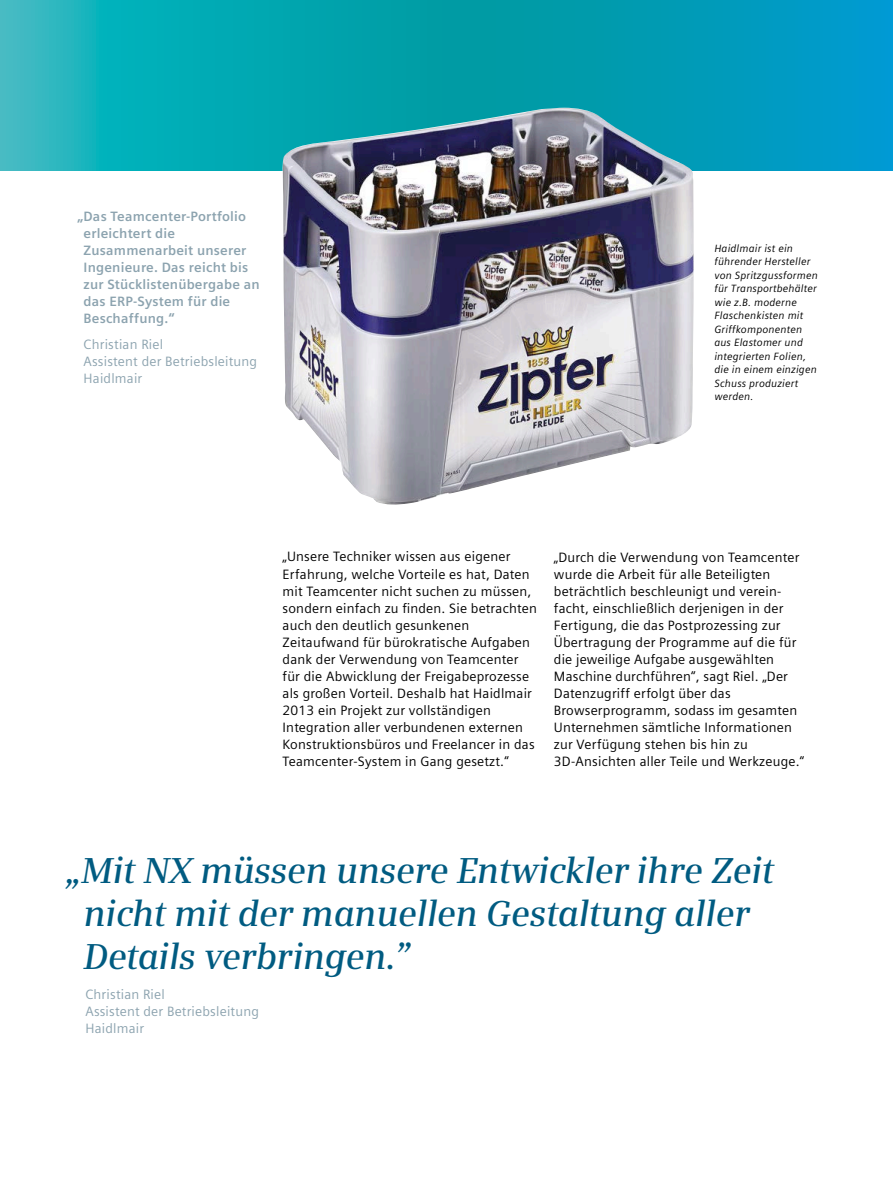
<style>
.page{position:relative;width:893px;height:1191px;background:#fff}
.page>*{position:absolute;margin:0;border:0;box-sizing:border-box;transform-origin:0 0}
.t1{font:italic 600 36px/43.2px "Siemens Serif";letter-spacing:-.01em;color:#005b81}
.t2{font:13.5px/17px "Siemens Sans Global";letter-spacing:.015em;color:#000}
.t3{font:700 13.5px/17px "Siemens Sans Global";letter-spacing:.015em;color:#8ca3af}
.t4{font:13.5px/17px "Siemens Sans Global";letter-spacing:.015em;color:#8ca3af}
.t5{font:italic 10.5px/13.5px "Siemens Sans Global";letter-spacing:.015em;color:#000}
</style>
<div class="page">
<svg style="left:0;top:0;width:893px;height:170px;background:#06a3b7"></svg>
<img style="left:281px;top:108px;width:413px;height:397px">
<p class="t3" style="left:84px;top:208px;width:178px;text-indent:-6px">„Das Teamcenter-Portfolio erleichtert die<br>Zusammenarbeit unserer<br>Ingenieure. Das reicht bis zur Stücklistenübergabe an das ERP-System für die<br>Beschaffung.“</p>
<p class="t4" style="left:84px;top:336px;width:175px">Christian Riel<br>Assistent der Betriebsleitung<br>Haidlmair</p>
<p class="t5" style="left:714px;top:241px;width:105px">Haidlmair ist ein führender Hersteller von Spritzgussformen für Transportbehälter wie z.B. moderne<br>Flaschenkisten mit<br>Griffkomponenten aus Elastomer und integrierten Folien, die in einem einzigen<br>Schuss produziert werden.</p>
<p class="t2" style="left:283px;top:549px;width:256px">„Unsere Techniker wissen aus eigener Erfahrung, welche Vorteile es hat, Daten mit Teamcenter nicht suchen zu müssen, sondern einfach zu finden. Sie betrachten auch den deutlich gesunkenen Zeitaufwand für bürokratische Aufgaben dank der Verwendung von Teamcenter für die Abwicklung der Freigabeprozesse als großen Vorteil. Deshalb hat Haidlmair 2013 ein Projekt zur vollständigen Integration aller verbundenen externen Konstruktionsbüros und Freelancer in das Teamcenter-System in Gang gesetzt.“</p>
<p class="t2" style="left:554px;top:549px;width:252px">„Durch die Verwendung von Teamcenter wurde die Arbeit für alle Beteiligten beträchtlich beschleunigt und verein&shy;facht, einschließlich derjenigen in der Fertigung, die das Postprozessing zur Übertragung der Programme auf die für die jeweilige Aufgabe ausgewählten Maschine durchführen“, sagt Riel. „Der Datenzugriff erfolgt über das Browserprogramm, sodass im gesamten Unternehmen sämtliche Informationen zur Verfügung stehen bis hin zu 3D-Ansichten aller Teile und Werkzeuge.“</p>
<h1 class="t1" style="left:84px;top:848px;width:692px;text-indent:-18px">„Mit NX müssen unsere Entwickler ihre Zeit nicht mit der manuellen Gestaltung aller<br>Details verbringen.”</h1>
<p class="t4" style="left:85px;top:986px;width:175px">Christian Riel<br>Assistent der Betriebsleitung<br>Haidlmair</p>
</div>
